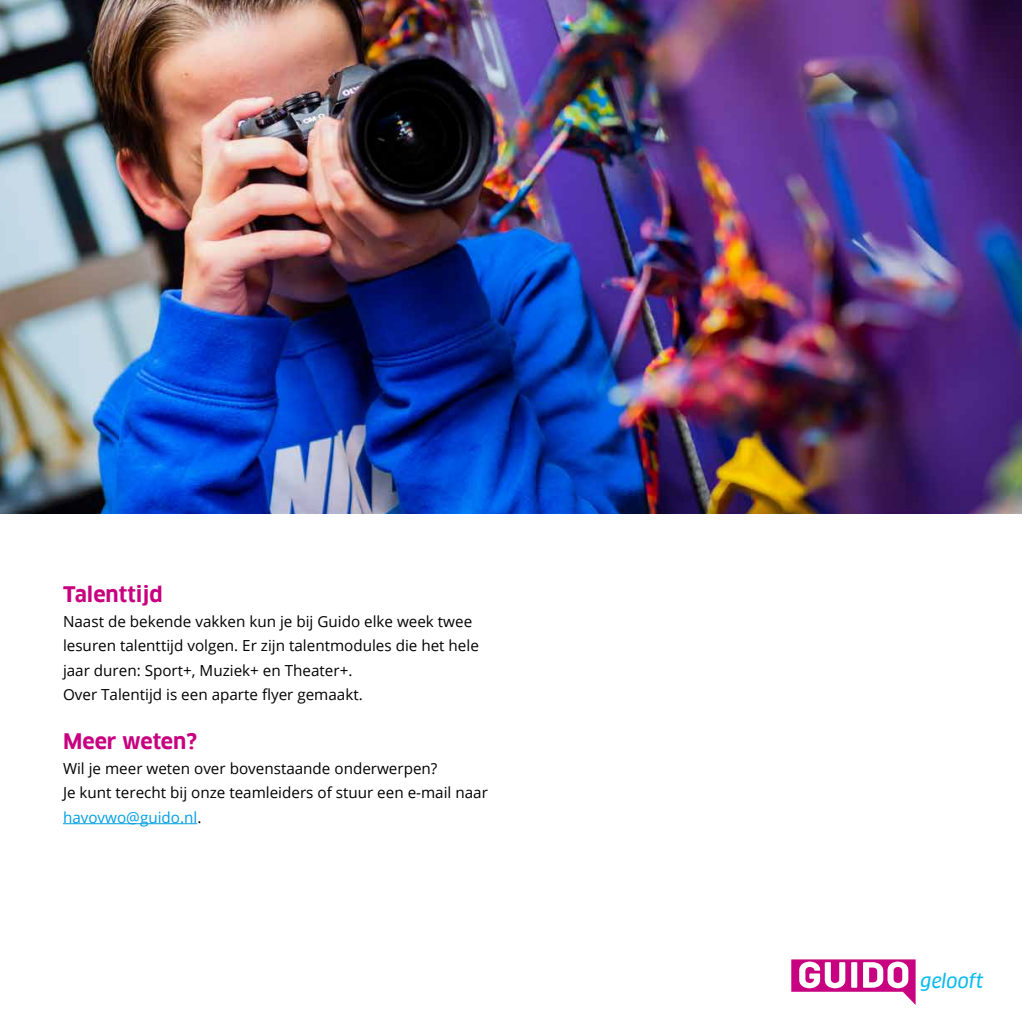
<style>
.page{position:relative;width:1022px;height:1022px;background:#fff}
.page>*{position:absolute;margin:0;border:0;box-sizing:border-box;transform-origin:0 0}
.t1{font:700 21px "Clan Offc";color:#c7017f}
.t2{font:italic 19.07px "Clan Offc News";color:#0bbbef}
.t3{font:15.22px/24.5px "Open Sans";color:#000}
.s1{color:#009fe3}
</style>
<div class="page">
<hr style="left:63px;top:823px;width:134px;height:1px;background:#009fe3">
<img style="left:0;top:0;width:1022px;height:513px">
<svg style="left:791px;top:959px;width:125px;height:46px"></svg>
<h1 class="t1" style="left:63px;top:583px;width:101px">Talenttijd</h1>
<p class="t3" style="left:63px;top:608px;width:417px">Naast de bekende vakken kun je bij Guido elke week twee lesuren talenttijd volgen. Er zijn talentmodules die het hele jaar duren: Sport+, Muziek+ en Theater+.<br>Over Talentijd is een aparte flyer gemaakt.</p>
<h1 class="t1" style="left:63px;top:730px;width:136px">Meer weten?</h1>
<p class="t3" style="left:63px;top:755px;width:426px">Wil je meer weten over bovenstaande onderwerpen?<br>Je kunt terecht bij onze teamleiders of stuur een e-mail naar <span class="s1">havovwo@guido.nl</span>.</p>
<p class="t2" style="left:920px;top:970px;width:65px">gelooft</p>
</div>
